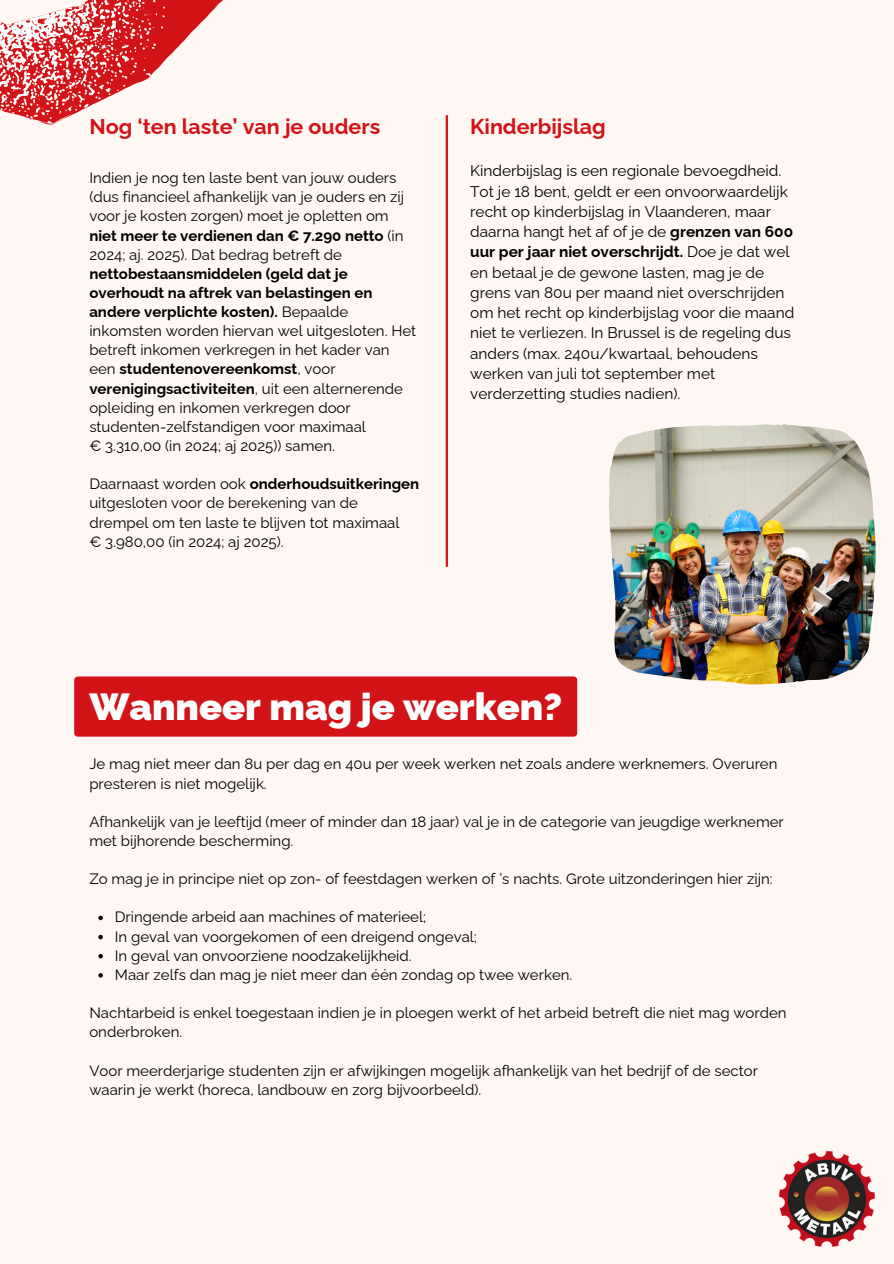
<style>
.page{position:relative;width:894px;height:1264px;background:#fff}
.page>*{position:absolute;margin:0;border:0;box-sizing:border-box;transform-origin:0 0}
.t1{font:900 37.8px "Raleway";color:#fff}
.t2{font:700 21.45px "Raleway";color:#d21317}
.t3{font:15.45px/20.2px "Raleway";color:#000}
.t4{font:15px/19.2px "Raleway";color:#000}
.s1{font-weight:700}
</style>
<div class="page">
<div style="left:0;top:0;width:893px;height:1263px;background:#fff7f3"></div>
<hr style="left:445px;top:116px;width:3px;height:450px;background:#d21317">
<svg style="left:0;top:0;width:223px;height:126px"></svg>
<img style="left:609px;top:424px;width:266px;height:260px">
<img style="left:779px;top:1151px;width:96px;height:96px">
<div style="left:74px;top:676px;width:503px;height:60px;background:#d21317"></div>
<svg style="left:98px;top:915px;width:5px;height:5px"></svg>
<svg style="left:98px;top:934px;width:5px;height:5px"></svg>
<svg style="left:98px;top:954px;width:5px;height:4px"></svg>
<svg style="left:98px;top:973px;width:5px;height:4px"></svg>
<p class="t2" style="left:89px;top:113px;width:292px">Nog ‘ten laste’ van je ouders</p>
<h2 class="t4" style="left:89px;top:168px;width:328px">Indien je nog ten laste bent van jouw ouders (dus financieel afhankelijk van je ouders en zij voor je kosten zorgen) moet je opletten om <span class="s1">niet meer te verdienen dan € 7.290 netto</span> (in 2024; aj. 2025). Dat bedrag betreft de <span class="s1">nettobestaansmiddelen (geld dat je overhoudt na aftrek van belastingen en andere verplichte kosten).</span> Bepaalde inkomsten worden hiervan wel uitgesloten. Het betreft inkomen verkregen in het kader van een <span class="s1">studentenovereenkomst</span>, voor <span class="s1">verenigingsactiviteiten</span>, uit een alternerende opleiding en inkomen verkregen door studenten-zelfstandigen voor maximaal</h2>
<p class="t4" style="left:89px;top:436px;width:247px">€ 3.310,00 (in 2024; aj 2025)) samen.</p>
<p class="t4" style="left:89px;top:474px;width:331px">Daarnaast worden ook <span class="s1">onderhoudsuitkeringen </span>uitgesloten voor de berekening van de drempel om ten laste te blijven tot maximaal</p>
<p class="t4" style="left:89px;top:532px;width:196px">€ 3.980,00 (in 2024; aj 2025).</p>
<p class="t2" style="left:470px;top:113px;width:137px">Kinderbijslag</p>
<p class="t3" style="left:470px;top:161px;width:325px">Kinderbijslag is een regionale bevoegdheid.<br>Tot je 18 bent, geldt er een onvoorwaardelijk recht op kinderbijslag in Vlaanderen, maar daarna hangt het af of je de <span class="s1">grenzen van 600 uur per jaar niet overschrijdt.</span> Doe je dat wel en betaal je de gewone lasten, mag je de grens van 80u per maand niet overschrijden om het recht op kinderbijslag voor die maand niet te verliezen. In Brussel is de regeling dus anders (max. 240u/kwartaal, behoudens werken van juli tot september met verderzetting studies nadien).</p>
<h1 class="t1" style="left:89px;top:684px;width:474px">Wanneer mag je werken?</h1>
<p class="t4" style="left:89px;top:754px;width:689px">Je mag niet meer dan 8u per dag en 40u per week werken net zoals andere werknemers. Overuren presteren is niet mogelijk.</p>
<p class="t4" style="left:89px;top:811px;width:695px">Afhankelijk van je leeftijd (meer of minder dan 18 jaar) val je in de categorie van jeugdige werknemer met bijhorende bescherming.</p>
<p class="t4" style="left:89px;top:869px;width:684px">Zo mag je in principe niet op zon- of feestdagen werken of ’s nachts. Grote uitzonderingen hier zijn:</p>
<p class="t4" style="left:115px;top:907px;width:313px">Dringende arbeid aan machines of materieel;</p>
<p class="t4" style="left:115px;top:926px;width:363px">In geval van voorgekomen of een dreigend ongeval;</p>
<p class="t4" style="left:115px;top:945px;width:298px">In geval van onvoorziene noodzakelijkheid.</p>
<p class="t4" style="left:115px;top:964px;width:459px">Maar zelfs dan mag je niet meer dan één zondag op twee werken.</p>
<p class="t4" style="left:89px;top:1003px;width:698px">Nachtarbeid is enkel toegestaan indien je in ploegen werkt of het arbeid betreft die niet mag worden onderbroken.</p>
<p class="t4" style="left:89px;top:1060px;width:670px">Voor meerderjarige studenten zijn er afwijkingen mogelijk afhankelijk van het bedrijf of de sector waarin je werkt (horeca, landbouw en zorg bijvoorbeeld).</p>
</div>
